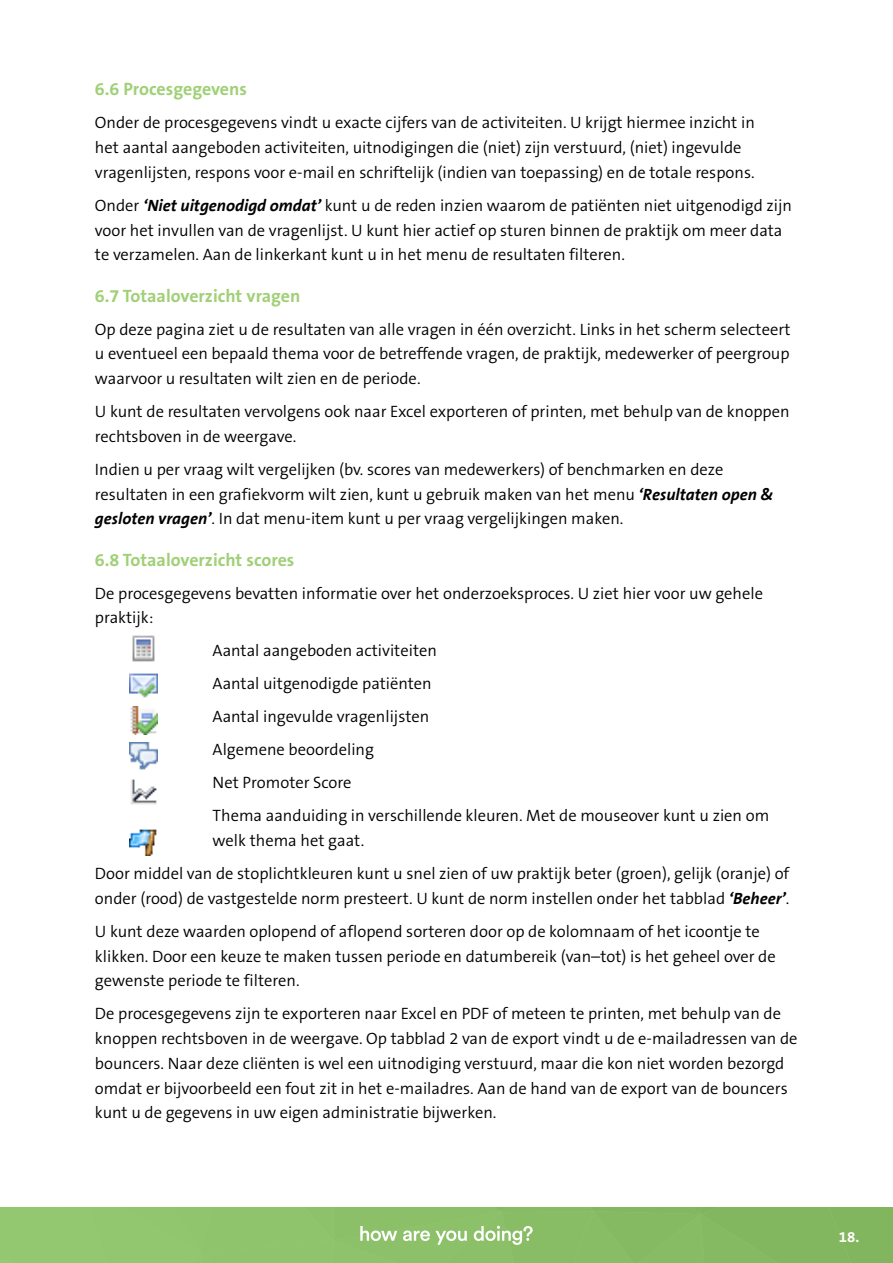
<style>
.page{position:relative;width:893px;height:1263px;background:#fff}
.page>*{position:absolute;margin:0;border:0;box-sizing:border-box;transform-origin:0 0}
.t1{font:700 18px "The Sans B7";color:#a1d078}
.t2{font:300 16.5px/24.8px "The Sans B4";color:#000}
.t3{font:700 15px "The Sans B7";color:#fff}
.s1{font-family:"The Sans B7";font-weight:700;font-style:italic}
</style>
<div class="page">
<svg style="left:0;top:1208px;width:893px;height:55px"></svg>
<img style="left:132px;top:635px;width:23px;height:27px">
<img style="left:130px;top:673px;width:27px;height:25px">
<img style="left:130px;top:707px;width:27px;height:27px">
<img style="left:130px;top:742px;width:27px;height:28px">
<img style="left:130px;top:779px;width:27px;height:26px">
<img style="left:130px;top:829px;width:27px;height:27px">
<p class="t1" style="left:95px;top:80px;width:153px">6.6 Procesgegevens</p>
<p class="t2" style="left:95px;top:111px;width:661px">Onder de procesgegevens vindt u exacte cijfers van de activiteiten. U krijgt hiermee inzicht in het aantal aangeboden activiteiten, uitnodigingen die (niet) zijn verstuurd, (niet) ingevulde vragenlijsten, respons voor e-mail en schriftelijk (indien van toepassing) en de totale respons.</p>
<p class="t2" style="left:95px;top:193px;width:699px">Onder <span class="s1">‘Niet uitgenodigd omdat’</span> kunt u de reden inzien waarom de patiënten niet uitgenodigd zijn voor het invullen van de vragenlijst. U kunt hier actief op sturen binnen de praktijk om meer data te verzamelen. Aan de linkerkant kunt u in het menu de resultaten filteren.</p>
<p class="t1" style="left:95px;top:286px;width:207px">6.7 Totaaloverzicht vragen</p>
<p class="t2" style="left:95px;top:317px;width:697px;text-align:justify">Op deze pagina ziet u de resultaten van alle vragen in één overzicht. Links in het scherm selecteert u eventueel een bepaald thema voor de betreffende vragen, de praktijk, medewerker of peergroup waarvoor u resultaten wilt zien en de periode.</p>
<p class="t2" style="left:95px;top:400px;width:696px">U kunt de resultaten vervolgens ook naar Excel exporteren of printen, met behulp van de knoppen rechtsboven in de weergave.</p>
<p class="t2" style="left:95px;top:457px;width:680px">Indien u per vraag wilt vergelijken (bv. scores van medewerkers) of benchmarken en deze resultaten in een grafiekvorm wilt zien, kunt u gebruik maken van het menu <span class="s1">‘Resultaten open &amp; gesloten vragen’</span>. In dat menu-item kunt u per vraag vergelijkingen maken.</p>
<p class="t1" style="left:95px;top:550px;width:201px">6.8 Totaaloverzicht scores</p>
<p class="t2" style="left:95px;top:581px;width:669px">De procesgegevens bevatten informatie over het onderzoeksproces. U ziet hier voor uw gehele praktijk:</p>
<p class="t2" style="left:213px;top:635px;width:558px;line-height:33px">Aantal aangeboden activiteiten<br>Aantal uitgenodigde patiënten<br>Aantal ingevulde vragenlijsten<br>Algemene beoordeling<br>Net Promoter Score<br>Thema aanduiding in verschillende kleuren. Met de mouseover kunt u zien om</p>
<p class="t2" style="left:95px;top:825px;width:696px;line-height:33px;text-indent:118px">welk thema het gaat.<br>Door middel van de stoplichtkleuren kunt u snel zien of uw praktijk beter (groen), gelijk (oranje) of</p>
<p class="t2" style="left:95px;top:882px;width:696px;line-height:33px">onder (rood) de vastgestelde norm presteert. U kunt de norm instellen onder het tabblad <span class="s1">‘Beheer’</span>.<br>U kunt deze waarden oplopend of aflopend sorteren door op de kolomnaam of het icoontje te</p>
<p class="t2" style="left:95px;top:944px;width:682px">klikken. Door een keuze te maken tussen periode en datumbereik (van–tot) is het geheel over de gewenste periode te filteren.</p>
<p class="t2" style="left:95px;top:1002px;width:704px">De procesgegevens zijn te exporteren naar Excel en PDF of meteen te printen, met behulp van de knoppen rechtsboven in de weergave. Op tabblad 2 van de export vindt u de e-mailadressen van de bouncers. Naar deze cliënten is wel een uitnodiging verstuurd, maar die kon niet worden bezorgd omdat er bijvoorbeeld een fout zit in het e-mailadres. Aan de hand van de export van de bouncers kunt u de gegevens in uw eigen administratie bijwerken.</p>
<p class="t3" style="left:839px;top:1228px;width:22px">18.</p>
</div>
